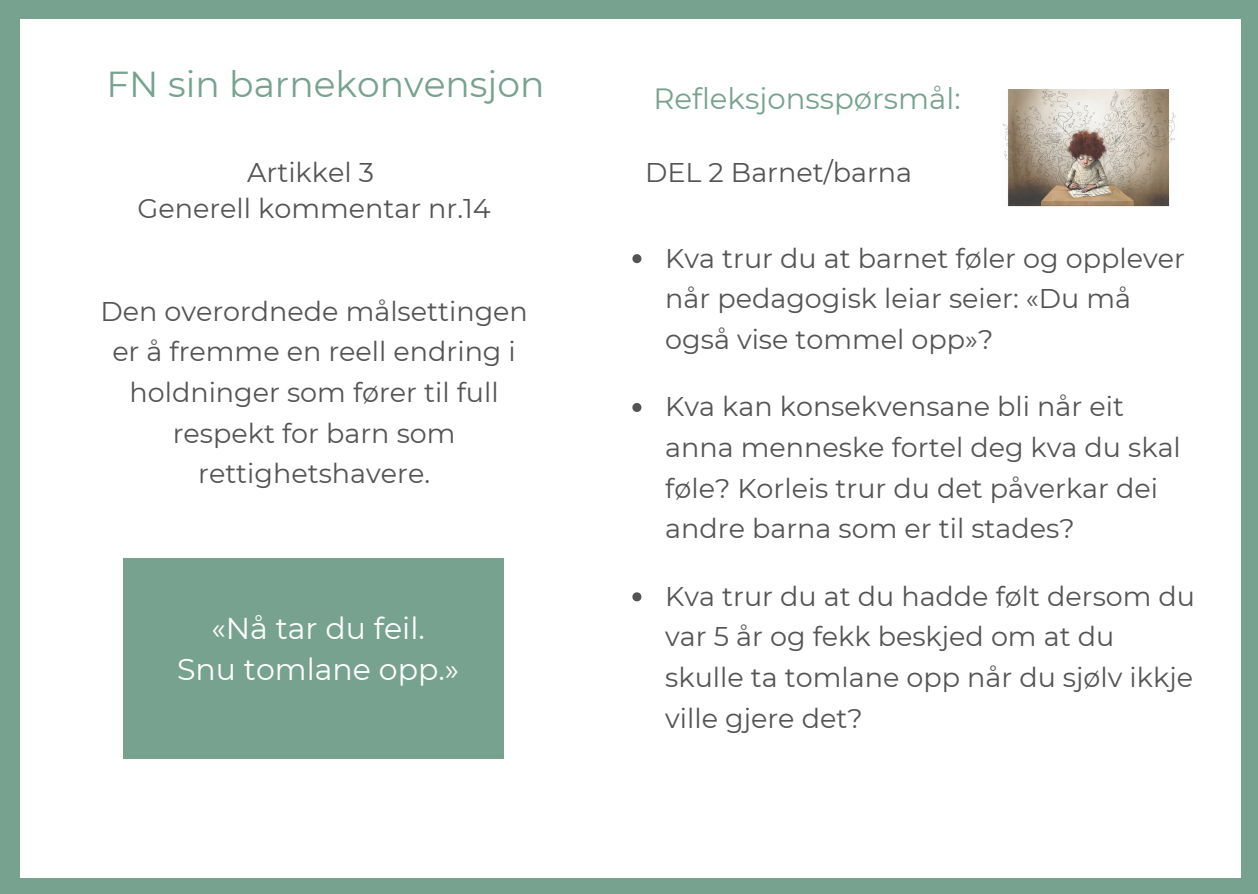
<style>
.page{position:relative;width:1258px;height:894px;background:#fff}
.page>*{position:absolute;margin:0;border:0;box-sizing:border-box;transform-origin:0 0}
.t1{font:36px "Montserrat";color:#77a290}
.t2{font:30px/41.4px "Montserrat";color:#fff;text-align:center}
.t3{font:29.1px "Montserrat";color:#77a290}
.t4{font:27px/40.5px "Montserrat";color:#545454}
</style>
<div class="page">
<div style="left:0;top:0;width:1258px;height:893px;background:#77a290"></div>
<div style="left:20px;top:19px;width:1220px;height:857px;background:#fff"></div>
<div style="left:123px;top:558px;width:381px;height:200px;background:#77a290"></div>
<svg style="left:632px;top:254px;width:9px;height:9px"></svg>
<svg style="left:632px;top:403px;width:9px;height:9px"></svg>
<svg style="left:632px;top:592px;width:9px;height:9px"></svg>
<img style="left:1003px;top:89px;width:173px;height:118px">
<h1 class="t1" style="left:106px;top:62px;width:439px">FN sin barnekonvensjon</h1>
<p class="t4" style="left:138px;top:154px;width:355px;line-height:36px;text-align:center">Artikkel 3<br>Generell kommentar nr.14</p>
<p class="t4" style="left:100px;top:291px;width:429px;text-align:center">Den overordnede målsettingen er å fremme en reell endring i holdninger som fører til full respekt for barn som rettighetshavere.</p>
<p class="t2" style="left:177px;top:607px;width:284px">«Nå tar du feil.<br>Snu tomlane opp.»</p>
<p class="t3" style="left:653px;top:80px;width:309px">Refleksjonsspørsmål:</p>
<p class="t4" style="left:645px;top:152px;width:269px">DEL 2 Barnet/barna</p>
<p class="t4" style="left:665px;top:238px;width:521px">Kva trur du at barnet føler og opplever når pedagogisk leiar seier: «Du må også vise tommel opp»?</p>
<p class="t4" style="left:665px;top:386px;width:517px">Kva kan konsekvensane bli når eit anna menneske fortel deg kva du skal føle? Korleis trur du det påverkar dei andre barna som er til stades?</p>
<p class="t4" style="left:665px;top:575px;width:531px">Kva trur du at du hadde følt dersom du var 5 år og fekk beskjed om at du skulle ta tomlane opp når du sjølv ikkje ville gjere det?</p>
</div>
